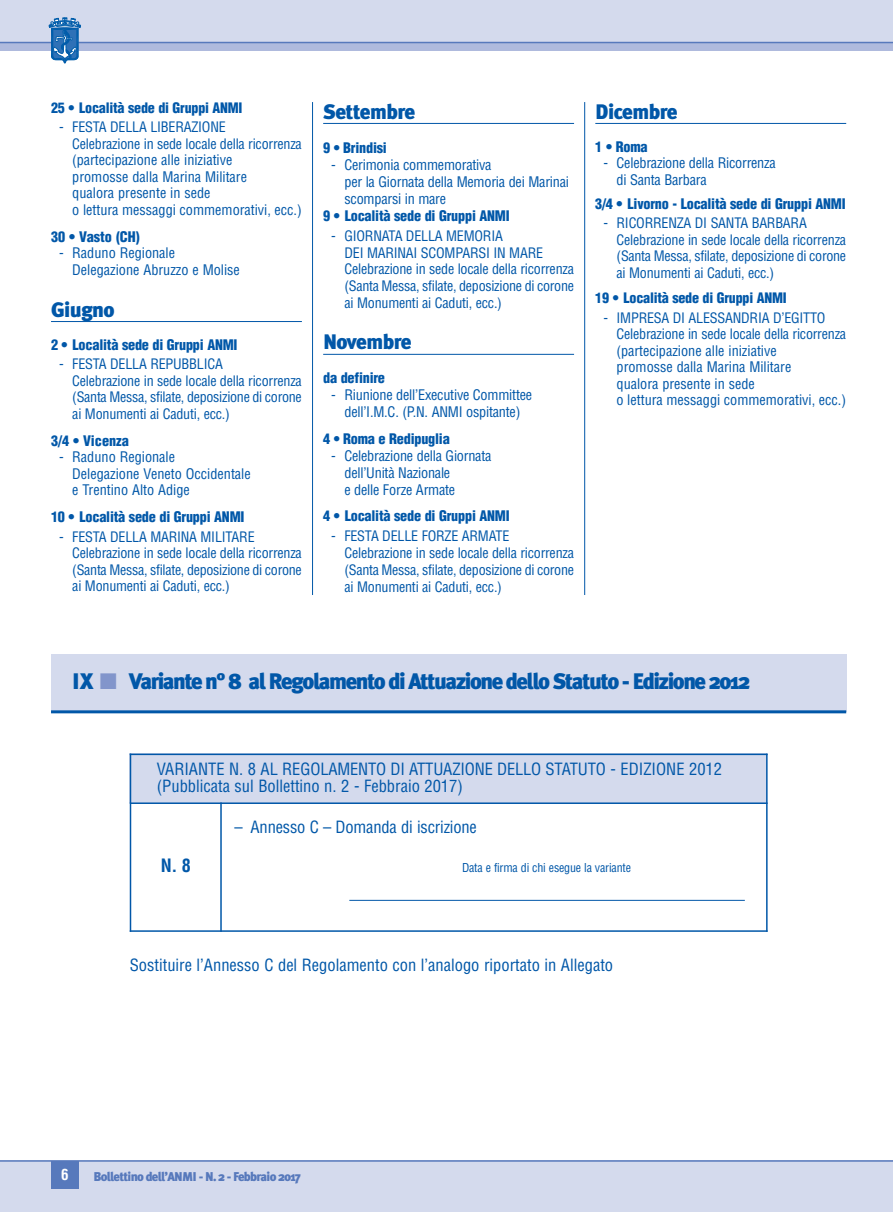
<style>
.page{position:relative;width:893px;height:1212px;background:#fff}
.page>*{position:absolute;margin:0;border:0;box-sizing:border-box;transform-origin:0 0}
.t1{font:900 22.5px "Meta Plus";letter-spacing:-.065em;color:#0157a8}
.t2{font:900 21px "Meta Plus";letter-spacing:-.03em;color:#0157a8}
.t3{font:700 condensed 18px "Helvetica";color:#0157a8}
.t4{font:condensed 16.5px/16.5px "Helvetica";color:#0157a8}
.t5{font:700 condensed 15px "Helvetica";color:#fff}
.t6{font:condensed 14.25px/16.5px "Helvetica";color:#0157a8}
.t7{font:900 condensed 14.25px "Helvetica";letter-spacing:-.015em;color:#0157a8}
.t8{font:condensed 14.1px/16.5px "Helvetica";letter-spacing:-.015em;color:#0157a8}
.t9{font:900 condensed 14.1px "Helvetica";letter-spacing:-.015em;color:#0157a8}
.t10{font:900 12.75px "Meta Plus";letter-spacing:-.055em;color:#5779bc}
.t11{font:condensed 12px "Helvetica";letter-spacing:-.015em;color:#0157a8}
.s1{font-size:14.1px}
.s2{color:#8295cb}
</style>
<div class="page">
<div style="left:0;top:1161px;width:893px;height:51px;background:#d4daed"></div>
<div style="left:51px;top:1161px;width:28px;height:27px;background:#5779bc"></div>
<hr style="left:0;top:1160px;width:893px;height:2px;background:#5779bc">
<hr style="left:51px;top:321px;width:251px;height:1px;background:#0157a8">
<hr style="left:323px;top:123px;width:251px;height:1px;background:#0157a8">
<hr style="left:323px;top:354px;width:251px;height:1px;background:#0157a8">
<hr style="left:595px;top:123px;width:251px;height:1px;background:#0157a8">
<hr style="left:312px;top:102px;width:1px;height:493px;background:#0157a8">
<hr style="left:584px;top:102px;width:1px;height:493px;background:#0157a8">
<div style="left:0;top:43px;width:893px;height:8px;background:#afbadd"></div>
<div style="left:0;top:0;width:893px;height:43px;background:#d4daed"></div>
<hr style="left:0;top:42px;width:893px;height:1px;background:#5779bc">
<svg style="left:49px;top:17px;width:32px;height:47px"></svg>
<div style="left:51px;top:654px;width:795px;height:58px;background:#d4daed"></div>
<hr style="left:51px;top:710px;width:795px;height:3px;background:#0157a8">
<div style="left:130px;top:753px;width:637px;height:50px;background:#d4daed"></div>
<hr style="left:349px;top:900px;width:396px;height:1px;background:#0157a8">
<hr style="left:130px;top:753px;width:1px;height:179px;background:#0157a8">
<hr style="left:220px;top:802px;width:2px;height:130px;background:#0157a8">
<hr style="left:766px;top:753px;width:2px;height:179px;background:#0157a8">
<hr style="left:130px;top:753px;width:638px;height:2px;background:#0157a8">
<hr style="left:130px;top:802px;width:638px;height:2px;background:#0157a8">
<hr style="left:130px;top:930px;width:638px;height:2px;background:#0157a8">
<p class="t9" style="left:51px;top:102px;width:193px">25 • Località sede di Gruppi ANMI</p>
<p class="t8" style="left:72px;top:120px;width:231px;text-indent:-13px">- FESTA DELLA LIBERAZIONE<br>Celebrazione in sede locale della ricorrenza</p>
<p class="t6" style="left:72px;top:153px;width:231px"><span class="s1">(</span>partecipazione alle iniziative<br>promosse dalla Marina Militare<br>qualora presente in sede<br>o lettura messaggi commemorativi, ecc.)</p>
<p class="t7" style="left:51px;top:231px;width:90px">30 • Vasto (CH)</p>
<p class="t6" style="left:72px;top:246px;width:169px;text-indent:-13px"><span class="s1">-</span> Raduno Regionale<br>Delegazione Abruzzo e Molise</p>
<h2 class="t2" style="left:51px;top:301px;width:65px">Giugno</h2>
<p class="t7" style="left:51px;top:339px;width:188px">2 • Località sede di Gruppi ANMI</p>
<p class="t8" style="left:72px;top:357px;width:231px;text-indent:-13px">- FESTA DELLA REPUBBLICA<br>Celebrazione in sede locale della ricorrenza (Santa Messa, sfilate, deposizione di corone ai Monumenti ai Caduti, ecc.)</p>
<p class="t7" style="left:51px;top:435px;width:79px">3/4 • Vicenza</p>
<p class="t6" style="left:72px;top:450px;width:180px;text-indent:-13px"><span class="s1">-</span> Raduno Regionale<br>Delegazione Veneto Occidentale e Trentino Alto Adige</p>
<p class="t7" style="left:51px;top:511px;width:195px">10 • Località sede di Gruppi ANMI</p>
<p class="t8" style="left:72px;top:529px;width:231px;text-indent:-13px">- FESTA DELLA MARINA MILITARE Celebrazione in sede locale della ricorrenza (Santa Messa, sfilate, deposizione di corone ai Monumenti ai Caduti, ecc.)</p>
<h2 class="t2" style="left:323px;top:103px;width:94px">Settembre</h2>
<p class="t7" style="left:323px;top:142px;width:65px">9 • Brindisi</p>
<p class="t6" style="left:344px;top:157px;width:226px;line-height:17px;text-indent:-13px"><span class="s1">-</span> Cerimonia commemorativa<br>per la Giornata della Memoria dei Marinai scomparsi in mare</p>
<p class="t7" style="left:323px;top:210px;width:188px">9 • Località sede di Gruppi ANMI</p>
<p class="t8" style="left:344px;top:228px;width:231px;line-height:17px;text-indent:-13px">- GIORNATA DELLA MEMORIA<br>DEI MARINAI SCOMPARSI IN MARE Celebrazione in sede locale della ricorrenza (Santa Messa, sfilate, deposizione di corone ai Monumenti ai Caduti, ecc.)</p>
<h2 class="t2" style="left:323px;top:334px;width:90px">Novembre</h2>
<p class="t7" style="left:323px;top:373px;width:63px">da definire</p>
<p class="t6" style="left:331px;top:388px;width:202px;line-height:17px;text-align:center"><span class="s1">-</span> Riunione dell’Executive Committee dell’I.M.C. (P.N. ANMI ospitante)</p>
<p class="t7" style="left:323px;top:433px;width:128px">4 • Roma e Redipuglia</p>
<p class="t6" style="left:344px;top:448px;width:149px;line-height:17px;text-indent:-13px"><span class="s1">-</span> Celebrazione della Giornata dell’Unità Nazionale<br>e delle Forze Armate</p>
<p class="t7" style="left:323px;top:511px;width:188px">4 • Località sede di Gruppi ANMI</p>
<p class="t8" style="left:344px;top:529px;width:231px;line-height:17px;text-indent:-13px">- FESTA DELLE FORZE ARMATE Celebrazione in sede locale della ricorrenza (Santa Messa, sfilate, deposizione di corone ai Monumenti ai Caduti, ecc.)</p>
<h2 class="t2" style="left:595px;top:103px;width:84px">Dicembre</h2>
<p class="t7" style="left:595px;top:141px;width:54px">1 • Roma</p>
<p class="t6" style="left:617px;top:156px;width:161px;text-indent:-13px"><span class="s1">-</span> Celebrazione della Ricorrenza di Santa Barbara</p>
<p class="t7" style="left:595px;top:198px;width:252px">3/4 • Livorno - Località sede di Gruppi ANMI</p>
<p class="t8" style="left:617px;top:216px;width:231px;text-indent:-13px">- RICORRENZA DI SANTA BARBARA Celebrazione in sede locale della ricorrenza (Santa Messa, sfilate, deposizione di corone ai Monumenti ai Caduti, ecc.)</p>
<p class="t9" style="left:595px;top:292px;width:193px">19 • Località sede di Gruppi ANMI</p>
<p class="t8" style="left:617px;top:310px;width:231px;text-indent:-13px">- IMPRESA DI ALESSANDRIA D’EGITTO<br>Celebrazione in sede locale della ricorrenza</p>
<p class="t6" style="left:617px;top:343px;width:231px"><span class="s1">(</span>partecipazione alle iniziative<br>promosse dalla Marina Militare<br>qualora presente in sede<br>o lettura messaggi commemorativi, ecc.)</p>
<h1 class="t1" style="left:72px;top:673px;width:679px">IX <span class="s2">■</span> Variante n° 8 al Regolamento di Attuazione dello Statuto - Edizione 2012</h1>
<p class="t4" style="left:157px;top:762px;width:567px">VARIANTE N. 8 AL REGOLAMENTO DI ATTUAZIONE DELLO STATUTO - EDIZIONE 2012 (Pubblicata sul Bollettino n. 2 - Febbraio 2017)</p>
<p class="t3" style="left:161px;top:859px;width:32px">N. 8</p>
<p class="t4" style="left:235px;top:820px;width:244px">– Annesso C – Domanda di iscrizione</p>
<p class="t11" style="left:462px;top:863px;width:170px">Data e firma di chi esegue la variante</p>
<p class="t4" style="left:130px;top:958px;width:485px">Sostituire l’Annesso C del Regolamento con l’analogo riportato in Allegato</p>
<p class="t5" style="left:61px;top:1168px;width:9px">6</p>
<p class="t10" style="left:94px;top:1171px;width:209px">Bollettino dell’ANMI - N. 2 - Febbraio 2017</p>
</div>
